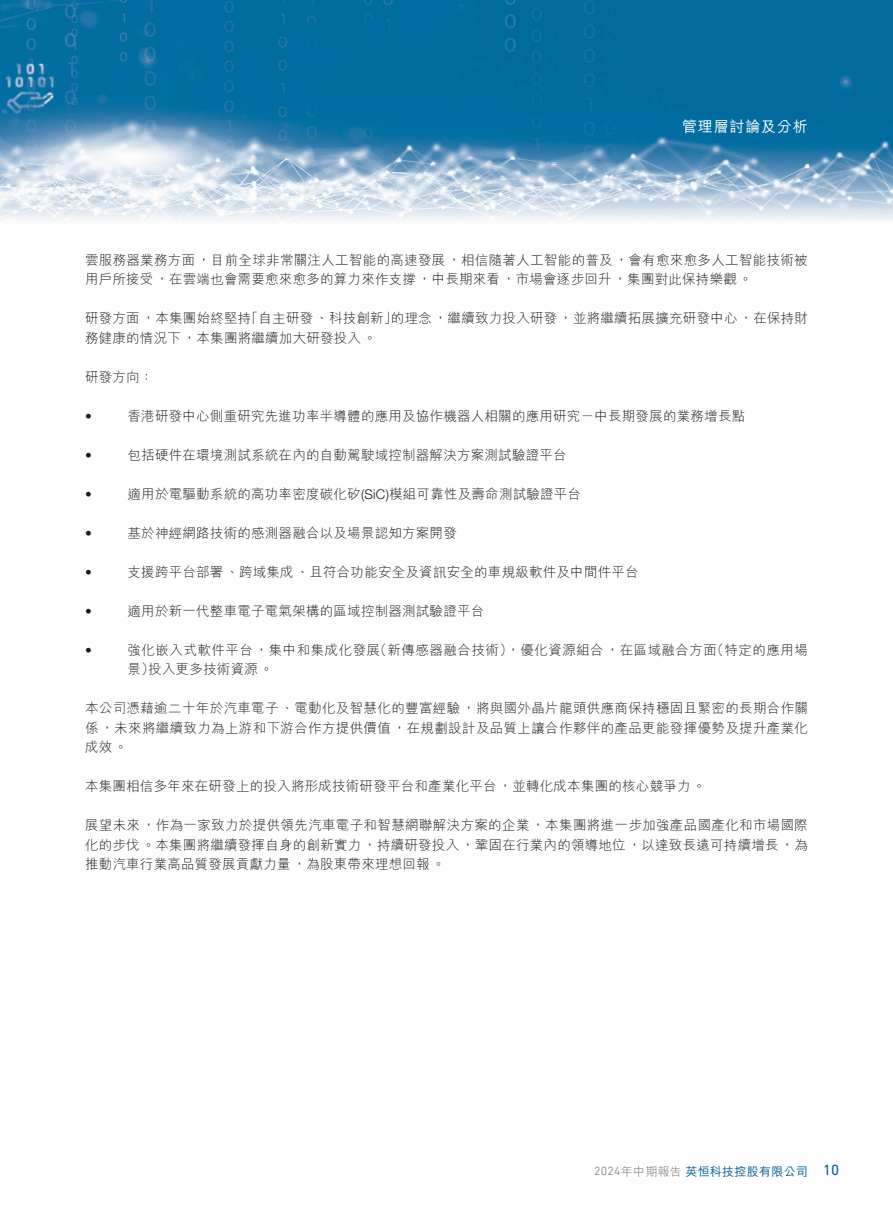
<style>
.page{position:relative;width:893px;height:1212px;background:#fff}
.page>*{position:absolute;margin:0;border:0;box-sizing:border-box;transform-origin:0 0}
.t1{font:500 15px "M Hei HK";letter-spacing:.055em;color:#fff}
.t2{font:15px "DIN Next LT Pro";color:#005b8f}
.t3{font:300 13.5px/19.5px "M Hei HK";letter-spacing:.015em;color:#1c1c1b}
.t4{font:300 13.5px "M Hei HK";letter-spacing:.035em;color:#1c1c1b}
.t5{font:300 13.5px "Helvetica Neue LT Pro";color:#1c1c1b}
.t6{font:500 12px "M Hei HK";letter-spacing:.025em;color:#005b8f}
.s1{font-family:"Helvetica Neue LT Pro"}
.s2{font-family:"DIN Next LT Pro";font-weight:300;color:#6f6f6f}
.s3{font-weight:300;color:#6f6f6f}
</style>
<div class="page">
<img style="left:0;top:0;width:893px;height:222px">
<p class="t1" style="left:682px;top:116px;width:127px">管理層討論及分析</p>
<p class="t3" style="left:85px;top:250px;width:724px">雲服務器業務方面，目前全球非常關注人工智能的高速發展，相信隨著人工智能的普及，會有愈來愈多人工智能技術被用戶所接受，在雲端也會需要愈來愈多的算力來作支撐，中長期來看，市場會逐步回升，集團對此保持樂觀。</p>
<p class="t3" style="left:391px;top:308px;width:419px">的理念，繼續致力投入研發，並將繼續拓展擴充研發中心，在保持財</p>
<p class="t3" style="left:245px;top:308px;width:154px">「自主研發、科技創新」</p>
<p class="t3" style="left:85px;top:308px;width:293px">研發方面，本集團始終堅持<br>務健康的情況下，本集團將繼續加大研發投入。</p>
<p class="t3" style="left:85px;top:367px;width:70px">研發方向：</p>
<p class="t3" style="left:128px;top:406px;width:619px">香港研發中心側重研究先進功率半導體的應用及協作機器人相關的應用研究－中長期發展的業務增長點</p>
<p class="t5" style="left:85px;top:408px;width:8px">•</p>
<p class="t5" style="left:85px;top:447px;width:8px">•</p>
<p class="t3" style="left:128px;top:445px;width:441px">包括硬件在環境測試系統在內的自動駕駛域控制器解決方案測試驗證平台</p>
<p class="t5" style="left:85px;top:486px;width:8px">•</p>
<p class="t3" style="left:128px;top:484px;width:455px">適用於電驅動系統的高功率密度碳化矽<span class="s1">(SiC)</span>模組可靠性及壽命測試驗證平台</p>
<p class="t5" style="left:85px;top:525px;width:8px">•</p>
<p class="t3" style="left:128px;top:523px;width:331px">基於神經網路技術的感測器融合以及場景認知方案開發</p>
<p class="t5" style="left:85px;top:564px;width:8px">•</p>
<p class="t3" style="left:128px;top:562px;width:513px">支援跨平台部署、跨域集成、且符合功能安全及資訊安全的車規級軟件及中間件平台</p>
<p class="t5" style="left:85px;top:603px;width:8px">•</p>
<p class="t3" style="left:128px;top:601px;width:358px">適用於新一代整車電子電氣架構的區域控制器測試驗證平台</p>
<p class="t5" style="left:85px;top:642px;width:8px">•</p>
<p class="t4" style="left:374px;top:640px;width:345px">（新傳感器融合技術，）優化資源組合，在區域融合方面</p>
<p class="t3" style="left:711px;top:640px;width:99px">（特定的應用場</p>
<p class="t4" style="left:128px;top:640px;width:254px">強化嵌入式軟件平台，集中和集成化發展</p>
<p class="t3" style="left:128px;top:659px;width:29px">景）</p>
<p class="t3" style="left:85px;top:698px;width:725px;text-align:justify">本公司憑藉逾二十年於汽車電子、電動化及智慧化的豐富經驗，將與國外晶片龍頭供應商保持穩固且緊密的長期合作關係，未來將繼續致力為上游和下游合作方提供價值，在規劃設計及品質上讓合作夥伴的產品更能發揮優勢及提升產業化成效。</p>
<p class="t3" style="left:85px;top:776px;width:622px">本集團相信多年來在研發上的投入將形成技術研發平台和產業化平台，並轉化成本集團的核心競爭力。</p>
<p class="t3" style="left:85px;top:815px;width:725px;text-align:justify">展望未來，作為一家致力於提供領先汽車電子和智慧網聯解決方案的企業，本集團將進一步加強產品國產化和市場國際化的步伐。本集團將繼續發揮自身的創新實力，持續研發投入，鞏固在行業內的領導地位，以達致長遠可持續增長，為推動汽車行業高品質發展貢獻力量，為股東帶來理想回報。</p>
<p class="t3" style="left:148px;top:659px;width:127px">投入更多技術資源。</p>
<p class="t6" style="left:594px;top:1163px;width:215px"><span class="s2">2024</span><span class="s3">年中期報告</span>英恒科技控股有限公司</p>
<p class="t2" style="left:823px;top:1161px;width:18px">10</p>
</div>
